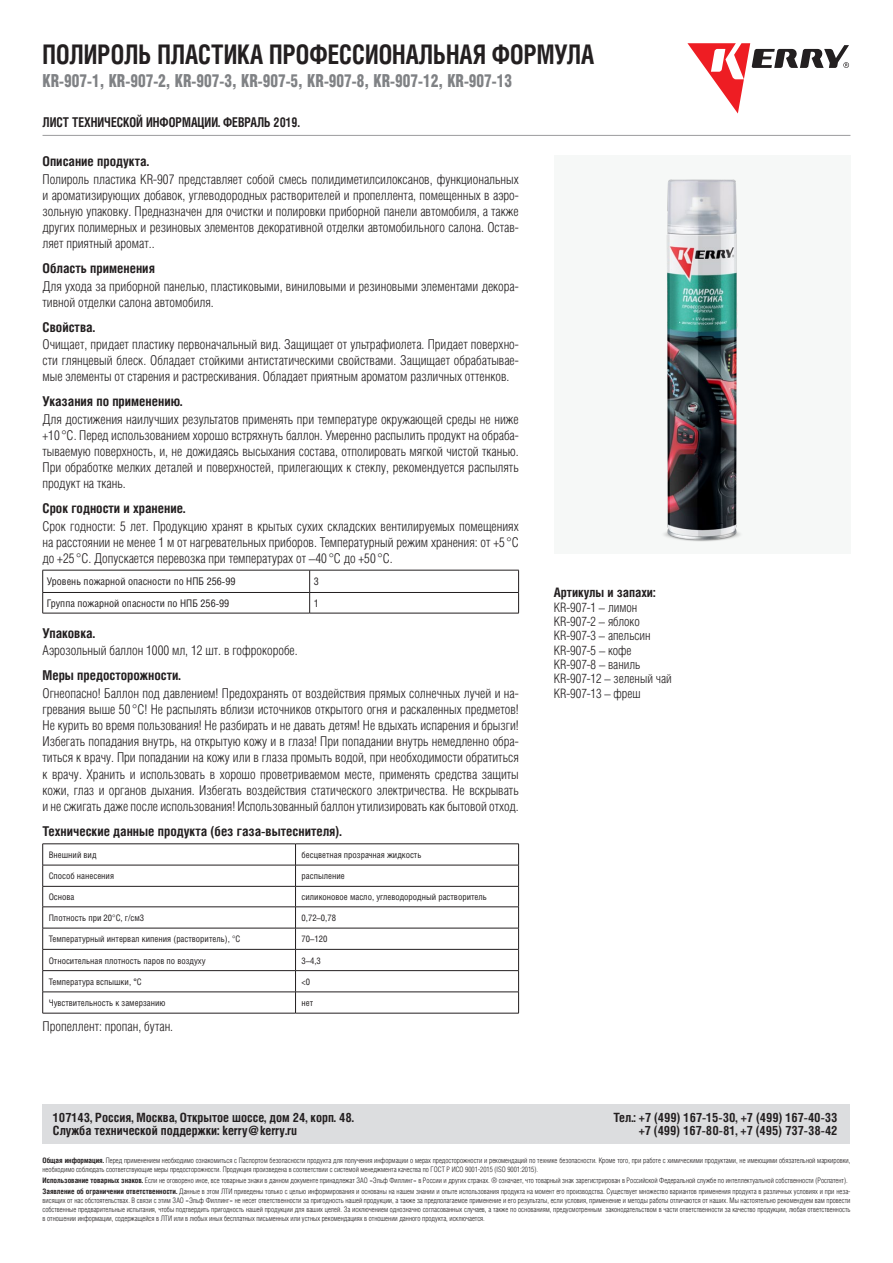
<style>
.page{position:relative;width:893px;height:1263px;background:#fff}
.page>*{position:absolute;margin:0;border:0;box-sizing:border-box;transform-origin:0 0}
.list{font:700 27px "Helios Cond C";color:#231f20;scale:.9 1}
.list-2{font:900 18px "Helios Cond";color:#808285;scale:.85 1}
.main_text{font:300 13.5px/16.2px "Helios Cond";color:#231f20;text-align:justify}
.part_titul{font:700 13.5px "Helios Cond";color:#231f20}
.list-3{font:700 13.5px "Helios Cond C";color:#231f20;scale:.9 1}
.t1{font:300 13.05px "Helios Cond";color:#231f20}
.t2{font:700 13.05px "Helios Cond C";color:#231f20}
.t3{font:700 12.75px/13.5px "Helios Cond C";color:#231f20}
.t4{font:10.5px "Helios Cond";color:#231f20}
.t5{font:9px "Helios Cond";color:#231f20}
.t6{font:300 7.5px/9px "Helios Cond";color:#231f20}
.s1{font-weight:300}
.s2{font-family:"Helios Cond C";font-weight:700}
</style>
<div class="page">
<hr style="left:43px;top:135px;width:807px;height:1px;background:#57585a">
<div style="left:43px;top:1105px;width:807px;height:39px;background:#dcdddf"></div>
<svg style="left:687px;top:43px;width:162px;height:71px"></svg>
<div style="left:554px;top:155px;width:296px;height:399px;background:#f6f8f7"></div>
<hr style="left:43px;top:570px;width:267px;height:1px;background:#231f20">
<hr style="left:310px;top:570px;width:209px;height:1px;background:#231f20">
<hr style="left:43px;top:592px;width:267px;height:1px;background:#231f20">
<svg style="left:42px;top:570px;width:1px;height:43px"></svg>
<hr style="left:310px;top:592px;width:209px;height:1px;background:#231f20">
<svg style="left:309px;top:570px;width:1px;height:43px"></svg>
<svg style="left:518px;top:570px;width:1px;height:43px"></svg>
<hr style="left:43px;top:613px;width:267px;height:1px;background:#231f20">
<hr style="left:310px;top:613px;width:209px;height:1px;background:#231f20">
<hr style="left:43px;top:843px;width:253px;height:1px;background:#231f20">
<hr style="left:296px;top:843px;width:223px;height:1px;background:#231f20">
<hr style="left:43px;top:865px;width:253px;height:1px;background:#231f20">
<hr style="left:296px;top:865px;width:223px;height:1px;background:#231f20">
<hr style="left:43px;top:886px;width:253px;height:1px;background:#231f20">
<hr style="left:296px;top:886px;width:223px;height:1px;background:#231f20">
<hr style="left:43px;top:906px;width:253px;height:1px;background:#231f20">
<hr style="left:296px;top:906px;width:223px;height:1px;background:#231f20">
<hr style="left:43px;top:928px;width:253px;height:1px;background:#231f20">
<hr style="left:296px;top:928px;width:223px;height:1px;background:#231f20">
<hr style="left:43px;top:949px;width:253px;height:1px;background:#231f20">
<hr style="left:296px;top:949px;width:223px;height:1px;background:#231f20">
<hr style="left:43px;top:970px;width:253px;height:1px;background:#231f20">
<hr style="left:296px;top:970px;width:223px;height:1px;background:#231f20">
<hr style="left:43px;top:992px;width:253px;height:1px;background:#231f20">
<svg style="left:42px;top:844px;width:1px;height:169px"></svg>
<hr style="left:296px;top:992px;width:223px;height:1px;background:#231f20">
<svg style="left:295px;top:844px;width:1px;height:169px"></svg>
<svg style="left:518px;top:844px;width:1px;height:169px"></svg>
<hr style="left:43px;top:1013px;width:253px;height:1px;background:#231f20">
<hr style="left:296px;top:1013px;width:223px;height:1px;background:#231f20">
<img style="left:664px;top:179px;width:76px;height:363px">
<p class="list" style="left:43px;top:39px;width:615px">ПОЛИРОЛЬ ПЛАСТИКА ПРОФЕССИОНАЛЬНАЯ ФОРМУЛА</p>
<p class="list-2" style="left:43px;top:70px;width:554px">KR-907-1, KR-907-2, KR-907-3, KR-907-5, KR-907-8, KR-907-12, KR-907-13</p>
<p class="list-3" style="left:43px;top:114px;width:287px">ЛИСТ ТЕХНИЧЕСКОЙ ИНФОРМАЦИИ. ФЕВРАЛЬ 2019.</p>
<p class="part_titul" style="left:43px;top:153px;width:108px">Описание продукта.</p>
<p class="main_text" style="left:43px;top:171px;width:478px">Полироль пластика KR-907 представляет собой смесь полидиметилсилоксанов, функциональных и ароматизирующих добавок, углеводородных растворителей и пропеллента, помещенных в аэро&shy;зольную упаковку. Предназначен для очистки и полировки приборной панели автомобиля, а также других полимерных и резиновых элементов декоративной отделки автомобильного салона. Остав&shy;ляет приятный аромат..</p>
<p class="part_titul" style="left:43px;top:260px;width:114px">Область применения</p>
<p class="main_text" style="left:43px;top:278px;width:478px">Для ухода за приборной панелью, пластиковыми, виниловыми и резиновыми элементами декора&shy;тивной отделки салона автомобиля.</p>
<p class="part_titul" style="left:43px;top:319px;width:54px">Свойства.</p>
<p class="main_text" style="left:43px;top:336px;width:478px">Очищает, придает пластику первоначальный вид. Защищает от ультрафиолета. Придает поверхно&shy;сти глянцевый блеск. Обладает стойкими антистатическими свойствами. Защищает обрабатывае&shy;мые элементы от старения и растрескивания. Обладает приятным ароматом различных оттенков.</p>
<p class="part_titul" style="left:43px;top:393px;width:141px">Указания по применению.</p>
<p class="main_text" style="left:43px;top:411px;width:478px">Для достижения наилучших результатов применять при температуре окружающей среды не ниже +10 °С. Перед использованием хорошо встряхнуть баллон. Умеренно распылить продукт на обраба&shy;тываемую поверхность, и, не дожидаясь высыхания состава, отполировать мягкой чистой тканью.<br>При обработке мелких деталей и поверхностей, прилегающих к стеклу, рекомендуется распылять продукт на ткань.</p>
<p class="part_titul" style="left:43px;top:500px;width:144px">Срок годности и хранение.</p>
<p class="main_text" style="left:43px;top:518px;width:478px">Срок годности: 5 лет. Продукцию хранят в крытых сухих складских вентилируемых помещениях на расстоянии не менее 1 м от нагревательных приборов. Температурный режим хранения: от +5 °С до +25 °С. Допускается перевозка при температурах от –40 °С до +50 °С.</p>
<p class="t4" style="left:47px;top:575px;width:190px">Уровень пожарной опасности по НПБ 256-99</p>
<p class="t4" style="left:314px;top:575px;width:7px">3</p>
<p class="t4" style="left:47px;top:597px;width:184px">Группа пожарной опасности по НПБ 256-99</p>
<p class="t4" style="left:314px;top:597px;width:7px">1</p>
<p class="part_titul" style="left:43px;top:625px;width:54px">Упаковка.</p>
<p class="main_text" style="left:43px;top:642px;width:257px">Аэрозольный баллон 1000 мл, 12 шт. в гофрокоробе.</p>
<p class="part_titul" style="left:43px;top:667px;width:140px">Меры предосторожности.</p>
<p class="main_text" style="left:43px;top:685px;width:478px">Огнеопасно! Баллон под давлением! Предохранять от воздействия прямых солнечных лучей и на&shy;гревания выше 50 °С! Не распылять вблизи источников открытого огня и раскаленных предметов!<br>Не курить во время пользования! Не разбирать и не давать детям! Не вдыхать испарения и брызги!<br>Избегать попадания внутрь, на открытую кожу и в глаза! При попадании внутрь немедленно обра&shy;титься к врачу. При попадании на кожу или в глаза промыть водой, при необходимости обратиться к врачу. Хранить и использовать в хорошо проветриваемом месте, применять средства защиты кожи, глаз и органов дыхания. Избегать воздействия статического электричества. Не вскрывать и не сжигать даже после использования! Использованный баллон утилизировать как бытовой отход.</p>
<p class="part_titul" style="left:43px;top:823px;width:301px">Технические данные продукта (без газа-вытеснителя).</p>
<p class="t5" style="left:49px;top:849px;width:49px">Внешний вид</p>
<p class="t5" style="left:302px;top:849px;width:121px">бесцветная прозрачная жидкость</p>
<p class="t5" style="left:49px;top:871px;width:67px">Способ нанесения</p>
<p class="t5" style="left:302px;top:871px;width:45px">распыление</p>
<p class="t5" style="left:49px;top:891px;width:27px">Основа</p>
<p class="t5" style="left:302px;top:891px;width:187px">силиконовое масло, углеводородный растворитель</p>
<p class="t5" style="left:49px;top:912px;width:97px">Плотность при 20<span class="s1">°</span>С, г/см3</p>
<p class="t5" style="left:302px;top:912px;width:36px">0,72–0,78</p>
<p class="t5" style="left:49px;top:934px;width:193px">Температурный интервал кипения (растворитель), <span class="s1">°</span>С</p>
<p class="t5" style="left:302px;top:934px;width:27px">70–120</p>
<p class="t5" style="left:49px;top:955px;width:159px">Относительная плотность паров по воздуху</p>
<p class="t5" style="left:302px;top:955px;width:21px">3–4,3</p>
<p class="t5" style="left:49px;top:976px;width:94px">Температура вспышки, °С</p>
<p class="t5" style="left:302px;top:976px;width:10px">&lt;0</p>
<p class="t5" style="left:49px;top:997px;width:118px">Чувствительность к замерзанию</p>
<p class="t5" style="left:302px;top:997px;width:13px">нет</p>
<p class="main_text" style="left:43px;top:1018px;width:132px">Пропеллент: пропан, бутан.</p>
<p class="t2" style="left:554px;top:585px;width:103px">Артикулы и запахи:</p>
<p class="t1" style="left:554px;top:600px;width:85px">KR-907-1 – лимон</p>
<p class="t1" style="left:554px;top:614px;width:87px">KR-907-2 – яблоко</p>
<p class="t1" style="left:554px;top:628px;width:98px">KR-907-3 – апельсин</p>
<p class="t1" style="left:554px;top:643px;width:79px">KR-907-5 – кофе</p>
<p class="t1" style="left:554px;top:657px;width:88px">KR-907-8 – ваниль</p>
<p class="t1" style="left:554px;top:671px;width:119px">KR-907-12 – зеленый чай</p>
<p class="t1" style="left:554px;top:686px;width:88px">KR-907-13 – фреш</p>
<p class="t3" style="left:53px;top:1110px;width:303px">107143, Россия, Москва, Открытое шоссе, дом 24, корп. 48.<br>Служба технической поддержки: kerry@kerry.ru</p>
<p class="t3" style="left:613px;top:1110px;width:226px;text-align:right">Тел.: +7 (499) 167-15-30, +7 (499) 167-40-33 +7 (499) 167-80-81, +7 (495) 737-38-42</p>
<p class="t6" style="left:43px;top:1156px;width:809px"><span class="s2">Общая информация.</span> Перед применением необходимо ознакомиться с Паспортом безопасности продукта для получения информации о мерах предосторожности и рекомендаций по технике безопасности. Кроме того, при работе с химическими продуктами, не имеющими обязательной маркировки, необходимо соблюдать соответствующие меры предосторожности. Продукция произведена в соответствии с системой менеджмента качества по ГОСТ Р ИСО 9001-2015 (ISO 9001:2015).</p>
<p class="t6" style="left:43px;top:1176px;width:807px"><span class="s2">Использование товарных знаков.</span> Если не оговорено иное, все товарные знаки в данном документе принадлежат ЗАО «Эльф Филлинг» в России и других странах. ® означает, что товарный знак зарегистрирован в Российской Федеральной службе по интеллектуальной собственности (Роспатент).</p>
<p class="t6" style="left:43px;top:1187px;width:809px;text-align:justify"><span class="s2">Заявление об ограничении ответственности.</span> Данные в этом ЛТИ приведены только с целью информирования и основаны на нашем знании и опыте использования продукта на момент его производства. Существует множество вариантов применения продукта в различных условиях и при неза&shy;висящих от нас обстоятельствах. В связи с этим ЗАО «Эльф Филлинг» не несет ответственности за пригодность нашей продукции, а также за предполагаемое применение и его результаты, если условия, применение и методы работы отличаются от наших. Мы настоятельно рекомендуем вам провести собственные предварительные испытания, чтобы подтвердить пригодность нашей продукции для ваших целей. За исключением однозначно согласованных случаев, а также по основаниям, предусмотренным законодательством в части ответственности за качество продукции, любая ответственность в отношении информации, содержащейся в ЛТИ или в любых иных бесплатных письменных или устных рекомендациях в отношении данного продукта, исключается.</p>
</div>
